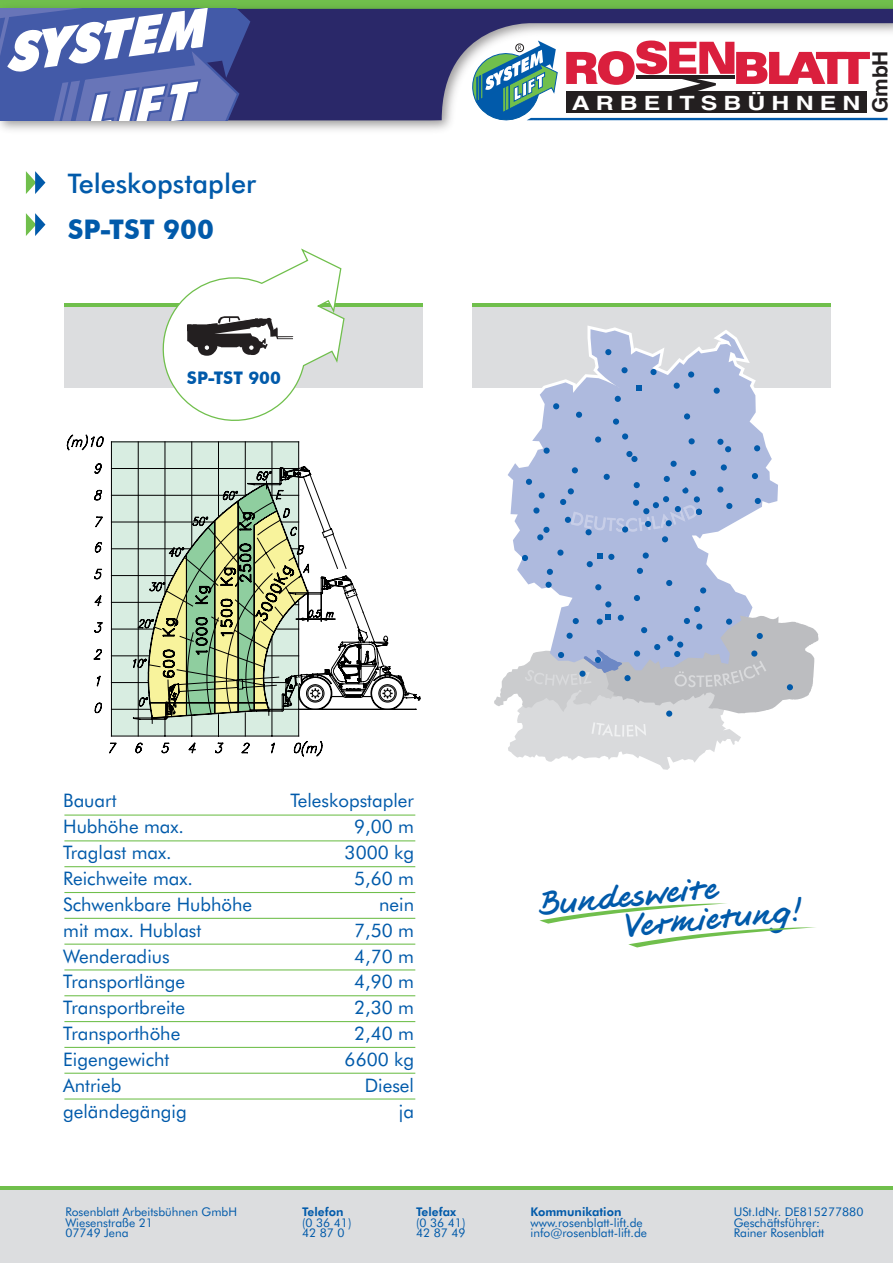
<style>
.page{position:relative;width:893px;height:1263px;background:#fff}
.page>*{position:absolute;margin:0;border:0;box-sizing:border-box;transform-origin:0 0}
.t1{font:35.4px/29.7px "HW Jesco 3";color:#015aaa}
.t2{font:500 27px "Futura BT";color:#015aaa}
.t3{font:700 27px "Futura BT";color:#015aaa}
.t4{font:700 20.85px "Helvetica";color:#231f20}
.t5{font:700 19.8px "Helvetica";letter-spacing:.24em;color:#fff;scale:1.27 1}
.t6{font:18.6px "Futura BT";color:#015aaa}
.t7{font:700 17.4px "Futura BT";color:#015aaa}
.t8{font:12px/10.5px "Futura BT";color:#015aaa}
.t9{font:800 12px "Futura BT";color:#015aaa}
</style>
<div class="page">
<div style="left:0;top:1186px;width:892px;height:5px;background:#70bf4c"></div>
<div style="left:0;top:1191px;width:892px;height:72px;background:#dcdddf"></div>
<div style="left:64px;top:303px;width:359px;height:5px;background:#70bf4c"></div>
<img style="left:0;top:0;width:892px;height:130px">
<svg style="left:0;top:9px;width:892px;height:111px;background:#555486"></svg>
<svg style="left:1px;top:9px;width:249px;height:111px"></svg>
<svg style="left:468px;top:41px;width:419px;height:84px"></svg>
<svg style="left:26px;top:171px;width:19px;height:23px"></svg>
<svg style="left:26px;top:213px;width:19px;height:23px"></svg>
<div style="left:64px;top:308px;width:359px;height:80px;background:#dcdddf"></div>
<div style="left:472px;top:303px;width:359px;height:5px;background:#70bf4c"></div>
<div style="left:472px;top:308px;width:359px;height:80px;background:#dcdddf"></div>
<svg style="left:508px;top:713px;width:237px;height:57px;fill:#d9dadc"></svg>
<svg style="left:519px;top:616px;width:299px;height:97px;fill:#bcbdc0"></svg>
<svg style="left:508px;top:329px;width:270px;height:341px;fill:#aebade"></svg>
<svg style="left:591px;top:722px;width:55px;height:15px"></svg>
<svg style="left:547px;top:569px;width:6px;height:6px"></svg>
<svg style="left:647px;top:381px;width:6px;height:6px"></svg>
<div style="left:688px;top:371px;width:6px;height:7px;background:#015aaa;border-radius:50%"></div>
<svg style="left:713px;top:388px;width:6px;height:6px"></svg>
<svg style="left:673px;top:383px;width:6px;height:6px"></svg>
<div style="left:614px;top:396px;width:7px;height:6px;background:#015aaa;border-radius:50%"></div>
<div style="left:533px;top:507px;width:6px;height:7px;background:#015aaa;border-radius:50%"></div>
<div style="left:538px;top:492px;width:6px;height:7px;background:#015aaa;border-radius:50%"></div>
<div style="left:586px;top:561px;width:7px;height:6px;background:#015aaa;border-radius:50%"></div>
<svg style="left:595px;top:584px;width:6px;height:6px"></svg>
<svg style="left:545px;top:582px;width:6px;height:6px"></svg>
<svg style="left:605px;top:601px;width:6px;height:6px"></svg>
<div style="left:572px;top:618px;width:7px;height:6px;background:#015aaa;border-radius:50%"></div>
<div style="left:617px;top:615px;width:7px;height:6px;background:#015aaa;border-radius:50%"></div>
<svg style="left:641px;top:627px;width:6px;height:6px"></svg>
<svg style="left:666px;top:580px;width:6px;height:6px"></svg>
<svg style="left:634px;top:595px;width:6px;height:6px"></svg>
<svg style="left:637px;top:568px;width:6px;height:6px"></svg>
<div style="left:642px;top:552px;width:6px;height:7px;background:#015aaa;border-radius:50%"></div>
<svg style="left:522px;top:555px;width:6px;height:6px"></svg>
<div style="left:684px;top:413px;width:6px;height:7px;background:#015aaa;border-radius:50%"></div>
<svg style="left:717px;top:439px;width:14px;height:13px"></svg>
<svg style="left:688px;top:438px;width:6px;height:6px"></svg>
<svg style="left:754px;top:498px;width:6px;height:6px"></svg>
<div style="left:751px;top:473px;width:7px;height:6px;background:#015aaa;border-radius:50%"></div>
<svg style="left:754px;top:445px;width:6px;height:6px"></svg>
<div style="left:720px;top:464px;width:6px;height:7px;background:#015aaa;border-radius:50%"></div>
<svg style="left:726px;top:503px;width:6px;height:6px"></svg>
<svg style="left:595px;top:437px;width:6px;height:6px"></svg>
<div style="left:700px;top:587px;width:6px;height:7px;background:#015aaa;border-radius:50%"></div>
<svg style="left:608px;top:554px;width:6px;height:6px"></svg>
<svg style="left:666px;top:711px;width:6px;height:6px"></svg>
<svg style="left:543px;top:448px;width:6px;height:6px"></svg>
<div style="left:717px;top:486px;width:6px;height:7px;background:#015aaa;border-radius:50%"></div>
<svg style="left:557px;top:550px;width:6px;height:6px"></svg>
<svg style="left:613px;top:419px;width:6px;height:6px"></svg>
<svg style="left:576px;top:412px;width:6px;height:6px"></svg>
<svg style="left:553px;top:403px;width:6px;height:6px"></svg>
<svg style="left:654px;top:644px;width:6px;height:6px"></svg>
<svg style="left:494px;top:649px;width:146px;height:63px;background:#c9ced6"></svg>
<svg style="left:605px;top:347px;width:7px;height:8px"></svg>
<svg style="left:621px;top:365px;width:7px;height:8px"></svg>
<svg style="left:650px;top:369px;width:6px;height:6px"></svg>
<svg style="left:636px;top:385px;width:5px;height:6px"></svg>
<svg style="left:596px;top:553px;width:6px;height:6px"></svg>
<svg style="left:596px;top:614px;width:15px;height:11px"></svg>
<svg style="left:667px;top:619px;width:99px;height:68px;background:#b2bacb"></svg>
<div style="left:786px;top:684px;width:7px;height:6px;background:#015aaa;border-radius:50%"></div>
<svg style="left:694px;top:606px;width:6px;height:6px"></svg>
<svg style="left:566px;top:633px;width:6px;height:6px"></svg>
<svg style="left:560px;top:451px;width:142px;height:91px;background:#a6b6db"></svg>
<div style="left:652px;top:502px;width:7px;height:6px;background:#015aaa;border-radius:50%"></div>
<svg style="left:526px;top:479px;width:6px;height:6px"></svg>
<svg style="left:537px;top:527px;width:12px;height:13px"></svg>
<div style="left:622px;top:433px;width:6px;height:7px;background:#015aaa;border-radius:50%"></div>
<svg style="left:539px;top:903px;width:277px;height:44px"></svg>
<hr style="left:64px;top:815px;width:351px;height:1px;background:#70bf4c">
<hr style="left:64px;top:840px;width:351px;height:1px;background:#70bf4c">
<hr style="left:64px;top:866px;width:351px;height:1px;background:#70bf4c">
<hr style="left:64px;top:892px;width:351px;height:1px;background:#70bf4c">
<hr style="left:64px;top:918px;width:351px;height:1px;background:#70bf4c">
<hr style="left:64px;top:944px;width:351px;height:1px;background:#70bf4c">
<hr style="left:64px;top:969px;width:351px;height:2px;background:#70bf4c">
<hr style="left:64px;top:995px;width:351px;height:1px;background:#70bf4c">
<hr style="left:64px;top:1021px;width:351px;height:1px;background:#70bf4c">
<hr style="left:64px;top:1047px;width:351px;height:1px;background:#70bf4c">
<hr style="left:64px;top:1073px;width:351px;height:1px;background:#70bf4c">
<hr style="left:64px;top:1098px;width:351px;height:2px;background:#70bf4c">
<svg style="left:154px;top:248px;width:191px;height:173px"></svg>
<svg style="left:66px;top:434px;width:234px;height:276px"></svg>
<svg style="left:110px;top:465px;width:311px;height:292px"></svg>
<h2 class="t2" style="left:68px;top:167px;width:190px">Teleskopstapler</h2>
<h2 class="t3" style="left:68px;top:213px;width:148px">SP-TST 900</h2>
<p class="t7" style="left:187px;top:367px;width:95px">SP-TST 900</p>
<p class="t5" style="left:571px;top:91px;width:229px">ARBEITSBÜHNEN</p>
<p class="t4" style="left:867px;top:113px;width:64px;rotate:-90deg">GmbH</p>
<p class="t6" style="left:63px;top:790px;width:55px">Bauart</p>
<p class="t6" style="left:290px;top:790px;width:125px">Teleskopstapler</p>
<p class="t6" style="left:63px;top:815px;width:122px">Hubhöhe max.</p>
<p class="t6" style="left:354px;top:815px;width:61px">9,00 m</p>
<p class="t6" style="left:63px;top:841px;width:110px">Traglast max.</p>
<p class="t6" style="left:344px;top:841px;width:71px">3000 kg</p>
<p class="t6" style="left:63px;top:867px;width:131px">Reichweite max.</p>
<p class="t6" style="left:354px;top:867px;width:61px">5,60 m</p>
<p class="t6" style="left:63px;top:893px;width:190px">Schwenkbare Hubhöhe</p>
<p class="t6" style="left:379px;top:893px;width:36px">nein</p>
<p class="t6" style="left:63px;top:919px;width:140px">mit max. Hublast</p>
<p class="t6" style="left:354px;top:919px;width:61px">7,50 m</p>
<p class="t6" style="left:63px;top:945px;width:108px">Wenderadius</p>
<p class="t6" style="left:354px;top:945px;width:61px">4,70 m</p>
<p class="t6" style="left:63px;top:970px;width:123px">Transportlänge</p>
<p class="t6" style="left:354px;top:970px;width:61px">4,90 m</p>
<p class="t6" style="left:63px;top:996px;width:123px">Transportbreite</p>
<p class="t6" style="left:354px;top:996px;width:61px">2,30 m</p>
<p class="t6" style="left:63px;top:1022px;width:119px">Transporthöhe</p>
<p class="t6" style="left:354px;top:1022px;width:61px">2,40 m</p>
<p class="t6" style="left:63px;top:1048px;width:108px">Eigengewicht</p>
<p class="t6" style="left:344px;top:1048px;width:71px">6600 kg</p>
<p class="t6" style="left:63px;top:1074px;width:60px">Antrieb</p>
<p class="t6" style="left:365px;top:1074px;width:51px">Diesel</p>
<p class="t6" style="left:63px;top:1100px;width:125px">geländegängig</p>
<p class="t6" style="left:399px;top:1100px;width:17px">ja</p>
<p class="t8" style="left:65px;top:1207px;width:173px">Rosenblatt Arbeitsbühnen GmbH<br>Wiesenstraße 21<br>07749 Jena</p>
<p class="t9" style="left:302px;top:1205px;width:43px">Telefon</p>
<p class="t8" style="left:302px;top:1217px;width:51px">(0 36 41)<br>42 87 0</p>
<p class="t9" style="left:416px;top:1205px;width:41px">Telefax</p>
<p class="t8" style="left:416px;top:1217px;width:51px">(0 36 41)<br>42 87 49</p>
<h1 class="t1" style="left:620px;top:883px;width:179px;text-indent:-84px;rotate:-5deg">Bundesweite<br>Vermietung!</h1>
<p class="t9" style="left:530px;top:1205px;width:92px">Kommunikation</p>
<p class="t8" style="left:530px;top:1217px;width:118px">www.rosenblatt-lift.de info@rosenblatt-lift.de</p>
<p class="t8" style="left:733px;top:1207px;width:131px">USt.IdNr. DE815277880<br>Geschäftsführer:<br>Rainer Rosenblatt</p>
</div>
